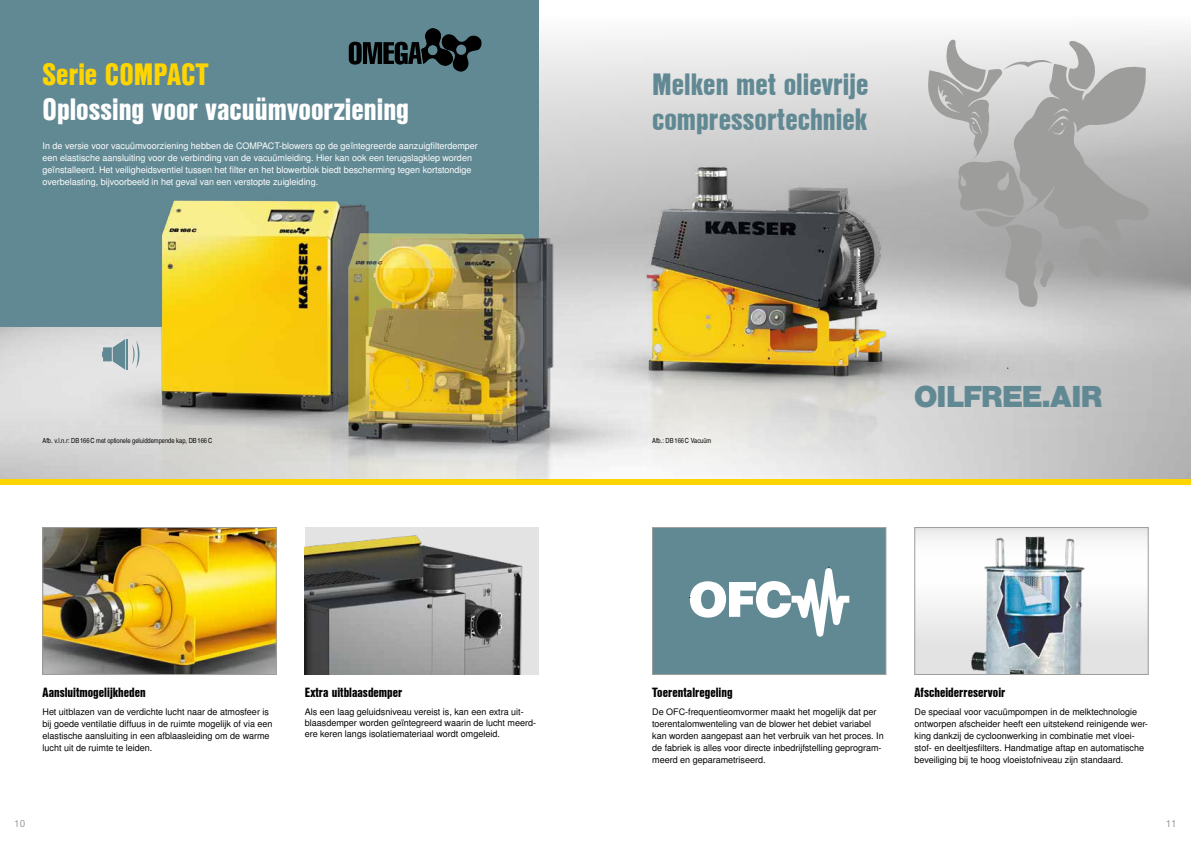
<style>
.page{position:relative;width:1191px;height:842px;background:#fff}
.page>*{position:absolute;margin:0;border:0;box-sizing:border-box;transform-origin:0 0}
.t1{font:30px/35px "Nimbus San L Bla Con";color:#618994}
.t2{font:30px "Nimbus San L Bla Con";color:#fff}
.t3{font:30px "Nimbus San L Bla Con";color:#ffd500}
.t4{font:900 28.7px "Nimbus San L";letter-spacing:-.045em;color:#618994}
.t5{font:13px "Nimbus San L Bla Con";color:#000}
.t6{font:10px "Nimbus San L";color:#9d9d9c}
.t7{font:9px/12px "Nimbus San L";color:#000}
.t8{font:9px/12px "Nimbus San L";color:#fff}
.t9{font:7px "Nimbus San L Reg Con";color:#000}
</style>
<div class="page">
<img style="left:0;top:32px;width:1191px;height:447px">
<div style="left:0;top:479px;width:1191px;height:6px;background:#ffd500"></div>
<div style="left:0;top:0;width:539px;height:326px;background:#618994"></div>
<img style="left:68px;top:200px;width:178px;height:278px">
<img style="left:692px;top:130px;width:397px;height:349px">
<svg style="left:916px;top:529px;width:230px;height:144px"></svg>
<img style="left:917px;top:529px;width:225px;height:144px">
<div style="left:914px;top:527px;width:234px;height:148px;border:1px solid #9d9d9c"></div>
<svg style="left:926px;top:39px;width:227px;height:269px;background:#b4b4b4"></svg>
<svg style="left:349px;top:28px;width:133px;height:44px"></svg>
<svg style="left:102px;top:339px;width:23px;height:31px"></svg>
<hr style="left:126px;top:339px;width:2px;height:31px;background:#618994">
<svg style="left:132px;top:341px;width:7px;height:27px"></svg>
<img style="left:246px;top:99px;width:446px;height:380px">
<div style="left:652px;top:527px;width:234px;height:147px;background:#618994"></div>
<svg style="left:689px;top:567px;width:160px;height:70px"></svg>
<div style="left:652px;top:527px;width:234px;height:148px;border:1px solid #9d9d9c"></div>
<img style="left:45px;top:529px;width:229px;height:144px">
<div style="left:43px;top:527px;width:233px;height:148px;border:1px solid #9d9d9c"></div>
<img style="left:305px;top:527px;width:234px;height:148px">
<h1 class="t3" style="left:43px;top:51px;width:168px">Serie COMPACT</h1>
<h1 class="t2" style="left:43px;top:86px;width:368px">Oplossing voor vacuümvoorziening</h1>
<p class="t8" style="left:43px;top:140px;width:437px">In de versie voor vacuümvoorziening hebben de COMPACT-blowers op de geïntegreerde aanzuigfilterdemper een elastische aansluiting voor de verbinding van de vacuümleiding. Hier kan ook een terugslagklep worden geïnstalleerd. Het veiligheidsventiel tussen het filter en het blowerblok biedt bescherming tegen kortstondige overbelasting, bijvoorbeeld in het geval van een verstopte zuigleiding.</p>
<p class="t9" style="left:43px;top:436px;width:171px">Afb. v.l.n.r: DB166C met optionele geluiddempende kap, DB166C</p>
<h3 class="t5" style="left:43px;top:682px;width:105px">Aansluitmogelijkheden</h3>
<p class="t7" style="left:43px;top:706px;width:231px">Het uitblazen van de verdichte lucht naar de atmosfeer is bij goede ventilatie diffuus in de ruimte mogelijk of via een elastische aansluiting in een afblaasleiding om de warme lucht uit de ruimte te leiden.</p>
<h3 class="t5" style="left:305px;top:682px;width:99px">Extra uitblaasdemper</h3>
<p class="t7" style="left:305px;top:707px;width:233px;line-height:10.8px">Als een laag geluidsniveau vereist is, kan een extra uit&shy;blaasdemper worden geïntegreerd waarin de lucht meerd&shy;ere keren langs isolatiemateriaal wordt omgeleid.</p>
<h1 class="t1" style="left:652px;top:65px;width:218px">Melken met olievrije compressortechniek</h1>
<p class="t9" style="left:652px;top:436px;width:61px">Afb.: DB166C Vacuüm</p>
<h2 class="t4" style="left:913px;top:378px;width:190px">OILFREE.AIR</h2>
<h3 class="t5" style="left:652px;top:682px;width:82px">Toerentalregeling</h3>
<p class="t7" style="left:652px;top:706px;width:233px">De OFC-frequentieomvormer maakt het mogelijk dat per toerentalomwenteling van de blower het debiet variabel kan worden aangepast aan het verbruik van het proces. In de fabriek is alles voor directe inbedrijfstelling geprogram&shy;meerd en geparametriseerd.</p>
<h3 class="t5" style="left:914px;top:682px;width:92px">Afscheiderreservoir</h3>
<p class="t7" style="left:914px;top:706px;width:235px">De speciaal voor vacuümpompen in de melktechnologie ontworpen afscheider heeft een uitstekend reinigende wer&shy;king dankzij de cycloonwerking in combinatie met vloei&shy;stof- en deeltjesfilters. Handmatige aftap en automatische beveiliging bij te hoog vloeistofniveau zijn standaard.</p>
<p class="t6" style="left:14px;top:817px;width:13px">10</p>
<p class="t6" style="left:1165px;top:817px;width:13px">11</p>
</div>
